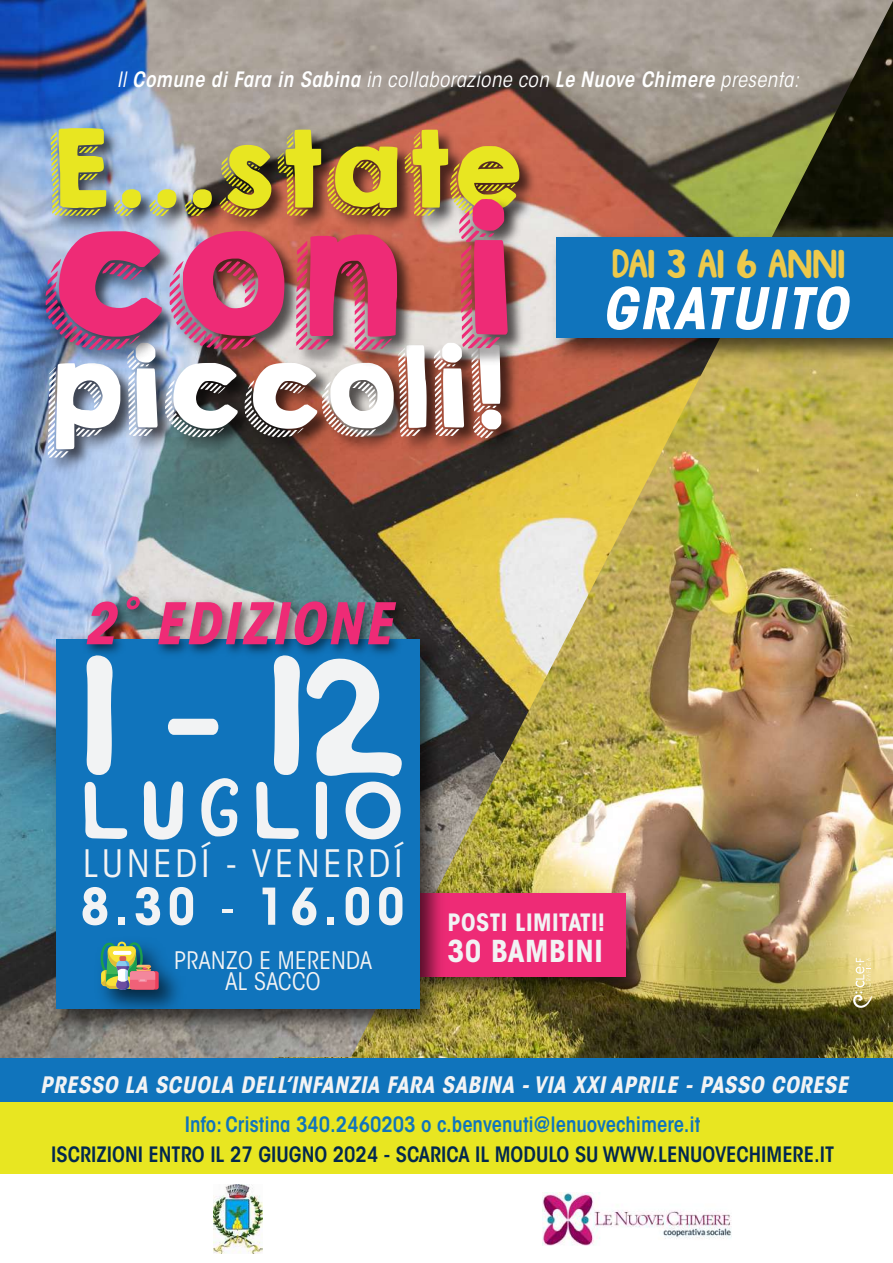
<style>
.page{position:relative;width:893px;height:1263px;background:#fff}
.page>*{position:absolute;margin:0;border:0;box-sizing:border-box;transform-origin:0 0}
.t1{font:164.7px "Sirukota";color:#f2f3f4}
.t2{font:160.5px "KGHAPPY";color:#ee2b76}
.t3{font:100.2px "KGHAPPY";color:#fff}
.t4{font:95.55px "KGHAPPY";color:#e8e621}
.t5{font:82.05px "Sirukota";letter-spacing:.19em;color:#f2f3f4}
.t6{font:italic 700 condensed 56.85px "ITC Avant Garde Std";letter-spacing:.045em;color:#ee2b76}
.t7{font:italic 700 condensed 56.85px "ITC Avant Garde Std";letter-spacing:.045em;color:#fff}
.t8{font:700 condensed 50.25px "ITC Avant Garde Std";color:#f2f3f4}
.t9{font:40.35px "Sirukota";color:#edc94b}
.t10{font:condensed 37.5px "ITC Avant Garde Std";letter-spacing:.11em;color:#f2f3f4}
.t11{font:700 condensed 30px "ITC Avant Garde Std";letter-spacing:.02em;color:#f2f3f4}
.t12{font:condensed 24px/21px "ITC Avant Garde Std";letter-spacing:.02em;color:#f2f3f4;text-align:center}
.t13{font:700 condensed 23.7px "ITC Avant Garde Std";letter-spacing:.02em;color:#f2f3f4}
.t14{font:italic 700 condensed 22.5px "ITC Avant Garde Std";letter-spacing:.02em;color:#f2f3f4}
.t15{font:600 condensed 21px "ITC Avant Garde Std";color:#02284f}
.t16{font:italic 600 condensed 21px "ITC Avant Garde Std";letter-spacing:.02em;color:#fff}
.t17{font:600 condensed 21px "ITC Avant Garde Std";color:#1074bc}
.s1{font-weight:400}
</style>
<div class="page">
<img style="left:0;top:0;width:893px;height:1058px">
<img style="left:273px;top:1px;width:620px;height:1057px">
<div style="left:0;top:1058px;width:893px;height:82px;background:#1074bc"></div>
<img style="left:43px;top:115px;width:501px;height:153px">
<img style="left:40px;top:424px;width:487px;height:67px">
<img style="left:544px;top:225px;width:349px;height:146px">
<div style="left:556px;top:237px;width:337px;height:100px;background:#1074bc"></div>
<img style="left:213px;top:1184px;width:50px;height:70px">
<img style="left:453px;top:881px;width:205px;height:128px">
<div style="left:420px;top:893px;width:205px;height:83px;background:#ee2b76"></div>
<img style="left:44px;top:628px;width:409px;height:414px">
<div style="left:56px;top:640px;width:364px;height:369px;background:#1074bc"></div>
<div style="left:0;top:1103px;width:893px;height:71px;background:#e8e621"></div>
<svg style="left:853px;top:958px;width:19px;height:50px"></svg>
<img style="left:89px;top:951px;width:103px;height:72px">
<div style="left:133px;top:971px;width:26px;height:18px;background:#ee3f5c;border-radius:2px"></div>
<svg style="left:99px;top:941px;width:56px;height:51px"></svg>
<div style="left:119px;top:956px;width:8px;height:5px;background:#d45d58;border-radius:2px"></div>
<img style="left:0;top:184px;width:536px;height:240px">
<img style="left:542px;top:1192px;width:189px;height:53px">
<img style="left:75px;top:588px;width:338px;height:66px">
<p class="t16" style="left:117px;top:66px;width:684px"><span class="s1">Il</span> Comune di Fara in Sabina <span class="s1">in collaborazione con</span> Le Nuove Chimere <span class="s1">presenta:</span></p>
<h3 class="t4" style="left:47px;top:96px;width:477px">E...state</h3>
<h2 class="t2" style="left:40px;top:148px;width:475px">con i</h2>
<h3 class="t3" style="left:44px;top:311px;width:463px">piccoli!</h3>
<h3 class="t6" style="left:84px;top:587px;width:310px">2˚ EDIZIONE</h3>
<h1 class="t1" style="left:82px;top:636px;width:329px">1 - 12</h1>
<h3 class="t5" style="left:83px;top:770px;width:320px">LUGLIO</h3>
<h3 class="t10" style="left:83px;top:841px;width:321px">LUNEDÍ - VENERDÍ</h3>
<h3 class="t9" style="left:612px;top:244px;width:235px">DAI 3 AI 6 ANNI</h3>
<h3 class="t7" style="left:602px;top:272px;width:246px">GRATUITO</h3>
<h3 class="t8" style="left:81px;top:874px;width:325px">8.30 <span class="s1">-</span> 16.00</h3>
<p class="t12" style="left:174px;top:950px;width:199px">PRANZO E MERENDA<br>AL SACCO</p>
<p class="t13" style="left:448px;top:907px;width:159px">POSTI LIMITATI!</p>
<h3 class="t11" style="left:448px;top:932px;width:157px">30 BAMBINI</h3>
<p class="t14" style="left:40px;top:1070px;width:809px">PRESSO LA SCUOLA DELL’INFANZIA FARA SABINA - VIA XXI APRILE - PASSO CORESE</p>
<p class="t17" style="left:185px;top:1111px;width:517px">Info: Cristina 340.2460203 o c.benvenuti@lenuovechimere.it</p>
<p class="t15" style="left:51px;top:1141px;width:784px">ISCRIZIONI ENTRO IL 27 GIUGNO 2024 - SCARICA IL MODULO SU WWW.LENUOVECHIMERE.IT</p>
</div>
